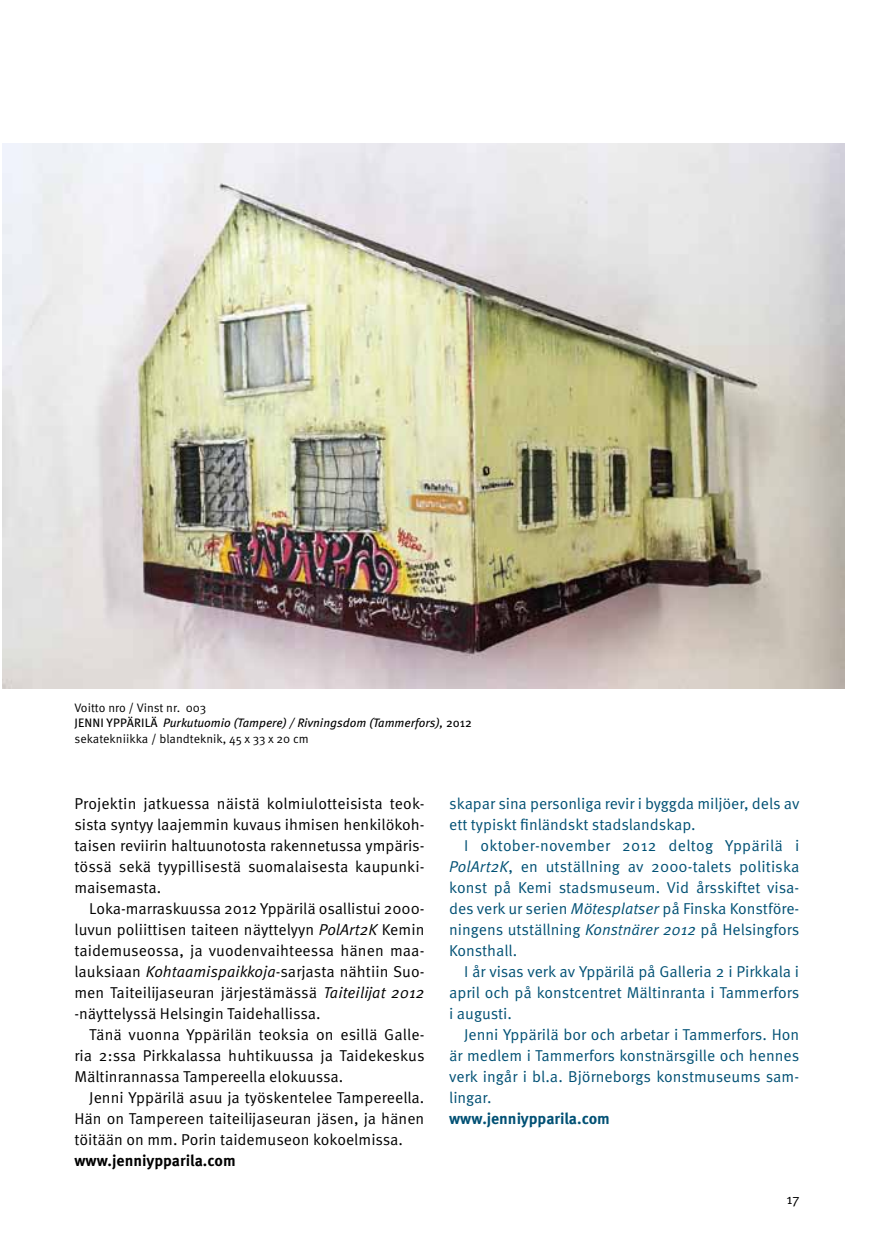
<style>
.page{position:relative;width:874px;height:1241px;background:#fff}
.page>*{position:absolute;margin:0;border:0;box-sizing:border-box;transform-origin:0 0}
.t1{font:15.75px/21px "Meta Pro";color:#000;text-align:justify}
.t2{font:15.75px/21px "Meta Pro";color:#005074;text-align:justify}
.t3{font:700 15.75px "Meta Pro";color:#000}
.t4{font:700 15.75px "Meta Pro";color:#005074}
.t5{font:14px "Meta Pro";color:#000}
.t6{font:12.25px/15.8px "Meta Pro";color:#000}
.s1{font-style:inherit}
.s2{font-style:italic}
</style>
<div class="page">
<img style="left:2px;top:144px;width:841px;height:544px">
<p class="t6" style="left:74px;top:699px;width:399px">Voitto nro / Vinst nr. 003<br><span class="s1">JENNI YPPÄRILÄ</span> <span class="s2">Purkutuomio (Tampere) / Rivningsdom (Tammerfors),</span> <span class="s1">2012 </span>sekatekniikka / blandteknik, 45 x 33 x 20 cm</p>
<p class="t1" style="left:74px;top:793px;width:351px">Projektin jatkuessa näistä kolmiulotteisista teok&shy;sista syntyy laajemmin kuvaus ihmisen henkilökoh&shy;taisen reviirin haltuunotosta rakennetussa ympäris&shy;tössä sekä tyypillisestä suomalaisesta kaupunki&shy;maisemasta.</p>
<p class="t1" style="left:74px;top:898px;width:351px;text-indent:15px">Loka-marraskuussa 2012 Yppärilä osallistui 2000- luvun poliittisen taiteen näyttelyyn <span class="s2">PolArt2K</span> Kemin taidemuseossa, ja vuodenvaihteessa hänen maa&shy;lauksiaan <span class="s2">Kohtaamispaikkoja</span>-sarjasta nähtiin Suo&shy;men Taiteilijaseuran järjestämässä <span class="s2">Taiteilijat 2012 </span>-näyttelyssä Helsingin Taidehallissa.</p>
<p class="t1" style="left:74px;top:1024px;width:351px;text-indent:15px">Tänä vuonna Yppärilän teoksia on esillä Galle&shy;ria 2:ssa Pirkkalassa huhtikuussa ja Taidekeskus Mältinrannassa Tampereella elokuussa.</p>
<p class="t1" style="left:74px;top:1087px;width:351px;text-indent:15px">Jenni Yppärilä asuu ja työskentelee Tampereella.<br>Hän on Tampereen taiteilijaseuran jäsen, ja hänen töitään on mm. Porin taidemuseon kokoelmissa.</p>
<p class="t3" style="left:74px;top:1150px;width:163px">www.jenniypparila.com</p>
<p class="t2" style="left:449px;top:793px;width:351px">skapar sina personliga revir i byggda miljöer, dels av ett typiskt finländskt stadslandskap.</p>
<p class="t2" style="left:449px;top:835px;width:351px;text-indent:15px">I oktober-november 2012 deltog Yppärilä i <span class="s2">PolArt2K</span>, en utställning av 2000-talets politiska konst på Kemi stadsmuseum. Vid årsskiftet visa&shy;des verk ur serien <span class="s2">Mötesplatser</span> på Finska Konstföre&shy;ningens utställning <span class="s2">Konstnärer 2012</span> på Helsingfors Konsthall.</p>
<p class="t2" style="left:449px;top:961px;width:351px;text-indent:15px">I år visas verk av Yppärilä på Galleria 2 i Pirkkala i april och på konstcentret Mältinranta i Tammerfors i augusti.</p>
<p class="t2" style="left:449px;top:1024px;width:351px;text-indent:15px">Jenni Yppärilä bor och arbetar i Tammerfors. Hon är medlem i Tammerfors konstnärsgille och hennes verk ingår i bl.a. Björneborgs konstmuseums sam&shy;lingar.</p>
<p class="t4" style="left:449px;top:1108px;width:162px">www.jenniypparila.com</p>
<p class="t5" style="left:786px;top:1190px;width:14px">17</p>
</div>
